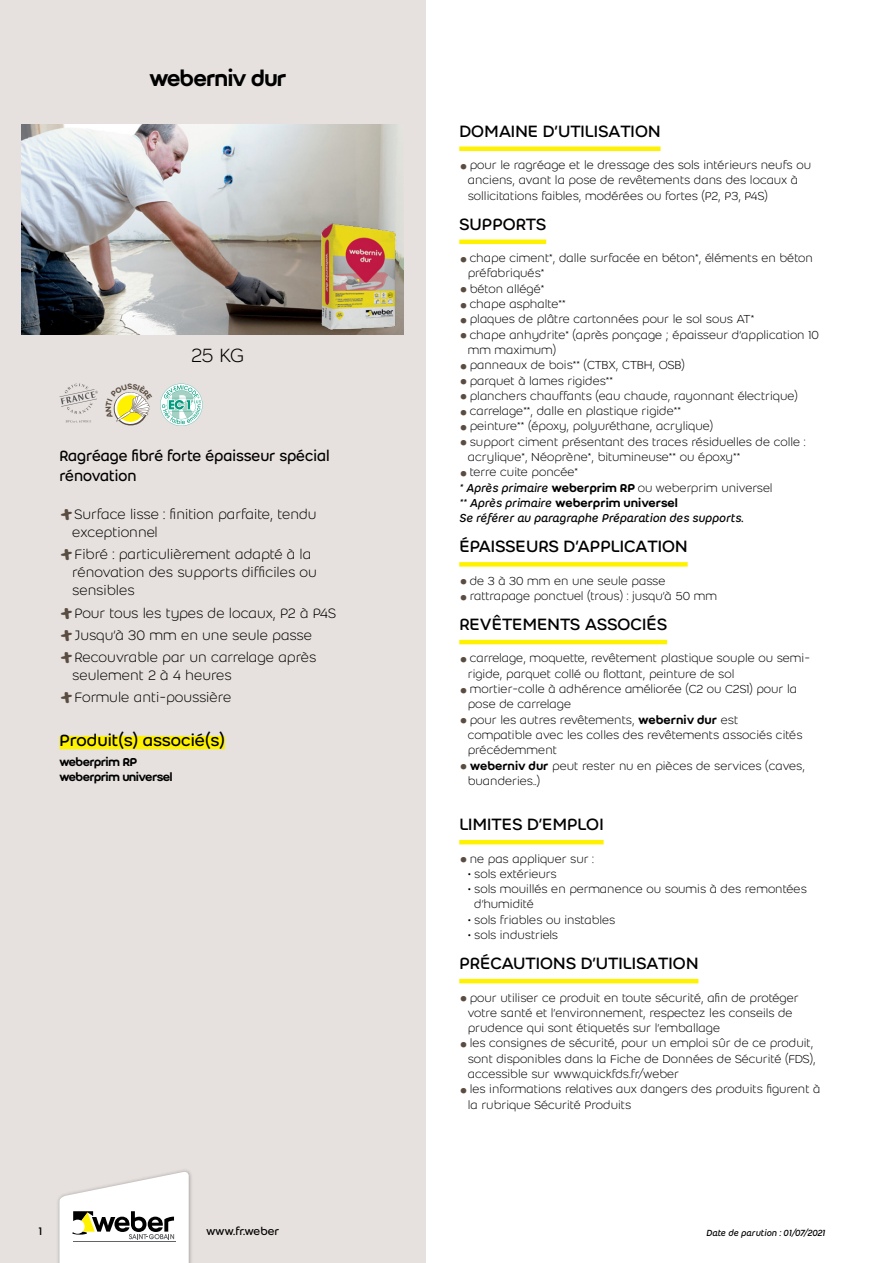
<style>
.page{position:relative;width:893px;height:1263px;background:#fff}
.page>*{position:absolute;margin:0;border:0;box-sizing:border-box;transform-origin:0 0}
.t1{font:24px "Weber Name";color:#000}
.t2{font:300 21px "Weber";color:#000}
.t3{font:18px "Weber";color:#000}
.t4{font:18px "Weber";letter-spacing:-.02em;color:#000}
.t5{font:16.5px/19.8px "Weber";color:#000;scale:.95 1}
.t6{font:300 15px/18px "Weber";color:#000}
.t7{font:300 12.75px/15.3px "Weber";color:#000}
.t8{font:italic 12.75px/15.3px "Weber";color:#000}
.t9{font:12.75px/15.3px "Weber Name";color:#000}
.t10{font:12px "Weber";letter-spacing:-.01em;color:#000}
.t11{font:italic 9.75px "Weber";color:#000}
.s1{font-family:"Weber Brush";font-weight:400;font-size:16.5px;color:#5a4c40}
.s2{font-size:34.5px;color:#5a4c40}
.s3{font-weight:300;font-style:normal;font-size:34.5px;color:#5a4c40}
.s4{font-weight:300;font-style:normal}
.s5{font-weight:500;font-style:normal}
.s6{font-weight:500}
</style>
<div class="page">
<div style="left:0;top:0;width:425px;height:1263px;background:#e6e1de"></div>
<img style="left:58px;top:1170px;width:134px;height:93px">
<svg style="left:59px;top:1171px;width:130px;height:92px"></svg>
<img style="left:21px;top:124px;width:383px;height:211px">
<img style="left:317px;top:216px;width:83px;height:119px">
<hr style="left:459px;top:147px;width:202px;height:4px;background:#fff200">
<hr style="left:459px;top:240px;width:87px;height:4px;background:#fff200">
<div style="left:459px;top:562px;width:229px;height:5px;background:#fff200"></div>
<hr style="left:459px;top:640px;width:208px;height:4px;background:#fff200">
<hr style="left:459px;top:840px;width:145px;height:4px;background:#fff200">
<hr style="left:459px;top:979px;width:239px;height:4px;background:#fff200">
<div style="left:60px;top:736px;width:165px;height:13px;background:#fff200"></div>
<svg style="left:66px;top:420px;width:25px;height:3px"></svg>
<svg style="left:60px;top:384px;width:38px;height:30px"></svg>
<svg style="left:160px;top:384px;width:43px;height:42px"></svg>
<svg style="left:113px;top:392px;width:37px;height:33px"></svg>
<h1 class="t1" style="left:150px;top:64px;width:138px">weberniv dur</h1>
<h2 class="t2" style="left:191px;top:344px;width:55px">25 kg</h2>
<p class="t5" style="left:60px;top:446px;width:286px">RAGRÉAGE FIBRÉ FORTE ÉPAISSEUR SPÉCIAL<br>RÉNOVATION</p>
<p class="t6" style="left:72px;top:505px;width:246px;text-indent:-13px"><span class="s1">+</span>Surface lisse : finition parfaite, tendu exceptionnel</p>
<p class="t6" style="left:72px;top:546px;width:246px;text-indent:-13px"><span class="s1">+</span>Fibré : particulièrement adapté à la rénovation des supports difficiles ou sensibles</p>
<p class="t6" style="left:60px;top:602px;width:278px;line-height:22.2px"><span class="s1">+</span>Pour tous les types de locaux, P2 à P4S <span class="s1">+</span>Jusqu’à 30 mm en une seule passe <span class="s1">+</span>Recouvrable par un carrelage après</p>
<p class="t6" style="left:60px;top:664px;width:174px;line-height:22.2px;text-align:right">seulement 2 à 4 heures <span class="s1">+</span>Formule anti-poussière</p>
<h3 class="t3" style="left:60px;top:730px;width:167px">PRODUIT(S) ASSOCIÉ(S)</h3>
<p class="t9" style="left:60px;top:754px;width:114px">weberprim RP weberprim universel</p>
<p class="t10" style="left:39px;top:1224px;width:5px">1</p>
<p class="t10" style="left:206px;top:1224px;width:75px">WWW.FR.WEBER</p>
<h3 class="t3" style="left:459px;top:121px;width:203px">DOMAINE D’UTILISATION</h3>
<p class="t7" style="left:468px;top:158px;width:345px;text-indent:-8px"><span class="s2">•</span> pour le ragréage et le dressage des sols intérieurs neufs ou anciens, avant la pose de revêtements dans des locaux à sollicitations faibles, modérées ou fortes (P2, P3, P4S)</p>
<h3 class="t3" style="left:459px;top:214px;width:88px">SUPPORTS</h3>
<p class="t7" style="left:468px;top:251px;width:347px;text-indent:-8px"><span class="s2">•</span> chape ciment*, dalle surfacée en béton*, éléments en béton préfabriqués*</p>
<p class="t7" style="left:459px;top:281px;width:87px"><span class="s2">•</span> béton allégé*</p>
<p class="t7" style="left:459px;top:296px;width:108px"><span class="s2">•</span> chape asphalte**</p>
<p class="t7" style="left:459px;top:312px;width:297px"><span class="s2">•</span> plaques de plâtre cartonnées pour le sol sous AT*</p>
<p class="t7" style="left:468px;top:327px;width:352px;text-indent:-8px"><span class="s2">•</span> chape anhydrite* (après ponçage ; épaisseur d’application 10 mm maximum)</p>
<p class="t7" style="left:459px;top:358px;width:227px"><span class="s2">•</span> panneaux de bois** (CTBX, CTBH, OSB)</p>
<p class="t7" style="left:459px;top:373px;width:155px"><span class="s2">•</span> parquet à lames rigides**</p>
<p class="t7" style="left:459px;top:388px;width:340px"><span class="s2">•</span> planchers chauffants (eau chaude, rayonnant électrique)</p>
<p class="t7" style="left:459px;top:404px;width:223px"><span class="s2">•</span> carrelage**, dalle en plastique rigide**</p>
<p class="t7" style="left:459px;top:419px;width:256px"><span class="s2">•</span> peinture** (époxy, polyuréthane, acrylique)</p>
<p class="t7" style="left:468px;top:434px;width:339px;text-indent:-8px"><span class="s2">•</span> support ciment présentant des traces résiduelles de colle : acrylique*, Néoprène*, bitumineuse** ou époxy**</p>
<p class="t8" style="left:459px;top:465px;width:315px"><span class="s3">•</span> <span class="s4">terre cuite poncée*<br></span>* Après primaire <span class="s5">weberprim RP</span> <span class="s4">ou weberprim universel </span>** Après primaire <span class="s5">weberprim universel<br></span>Se référer au paragraphe Préparation des supports.</p>
<h3 class="t3" style="left:459px;top:536px;width:230px">ÉPAISSEURS D’APPLICATION</h3>
<p class="t7" style="left:459px;top:573px;width:208px"><span class="s2">•</span> de 3 à 30 mm en une seule passe</p>
<p class="t7" style="left:459px;top:588px;width:259px"><span class="s2">•</span> rattrapage ponctuel (trous) : jusqu’à 50 mm</p>
<h3 class="t3" style="left:459px;top:614px;width:209px">REVÊTEMENTS ASSOCIÉS</h3>
<p class="t7" style="left:468px;top:651px;width:344px;text-indent:-8px"><span class="s2">•</span> carrelage, moquette, revêtement plastique souple ou semi&shy;rigide, parquet collé ou flottant, peinture de sol</p>
<p class="t7" style="left:468px;top:681px;width:331px;text-indent:-8px"><span class="s2">•</span> mortier-colle à adhérence améliorée (C2 ou C2S1) pour la pose de carrelage</p>
<p class="t7" style="left:468px;top:712px;width:336px;text-indent:-8px"><span class="s2">•</span> pour les autres revêtements, <span class="s6">weberniv dur</span> est compatible avec les colles des revêtements associés cités précédemment</p>
<p class="t7" style="left:468px;top:758px;width:339px;text-indent:-8px"><span class="s2">•</span> <span class="s6">weberniv dur</span> peut rester nu en pièces de services (caves, buanderies..)</p>
<h3 class="t3" style="left:459px;top:814px;width:146px">LIMITES D’EMPLOI</h3>
<p class="t7" style="left:459px;top:851px;width:136px"><span class="s2">•</span> ne pas appliquer sur :</p>
<p class="t7" style="left:468px;top:866px;width:90px">• sols extérieurs</p>
<p class="t7" style="left:474px;top:881px;width:334px;text-indent:-6px">• sols mouillés en permanence ou soumis à des remontées d’humidité</p>
<p class="t7" style="left:468px;top:912px;width:149px">• sols friables ou instables</p>
<p class="t7" style="left:468px;top:927px;width:92px">• sols industriels</p>
<h3 class="t4" style="left:459px;top:953px;width:241px">PRÉCAUTIONS D’UTILISATION</h3>
<p class="t7" style="left:468px;top:990px;width:333px;text-indent:-8px"><span class="s2">•</span> pour utiliser ce produit en toute sécurité, afin de protéger votre santé et l’environnement, respectez les conseils de prudence qui sont étiquetés sur l’emballage</p>
<p class="t7" style="left:468px;top:1036px;width:349px;text-indent:-8px"><span class="s2">•</span> les consignes de sécurité, pour un emploi sûr de ce produit, sont disponibles dans la Fiche de Données de Sécurité (FDS), accessible sur www.quickfds.fr/weber</p>
<p class="t7" style="left:468px;top:1082px;width:354px;text-indent:-8px"><span class="s2">•</span> les informations relatives aux dangers des produits figurent à la rubrique Sécurité Produits</p>
<p class="t11" style="left:706px;top:1227px;width:120px">Date de parution : 01/07/2021</p>
</div>
